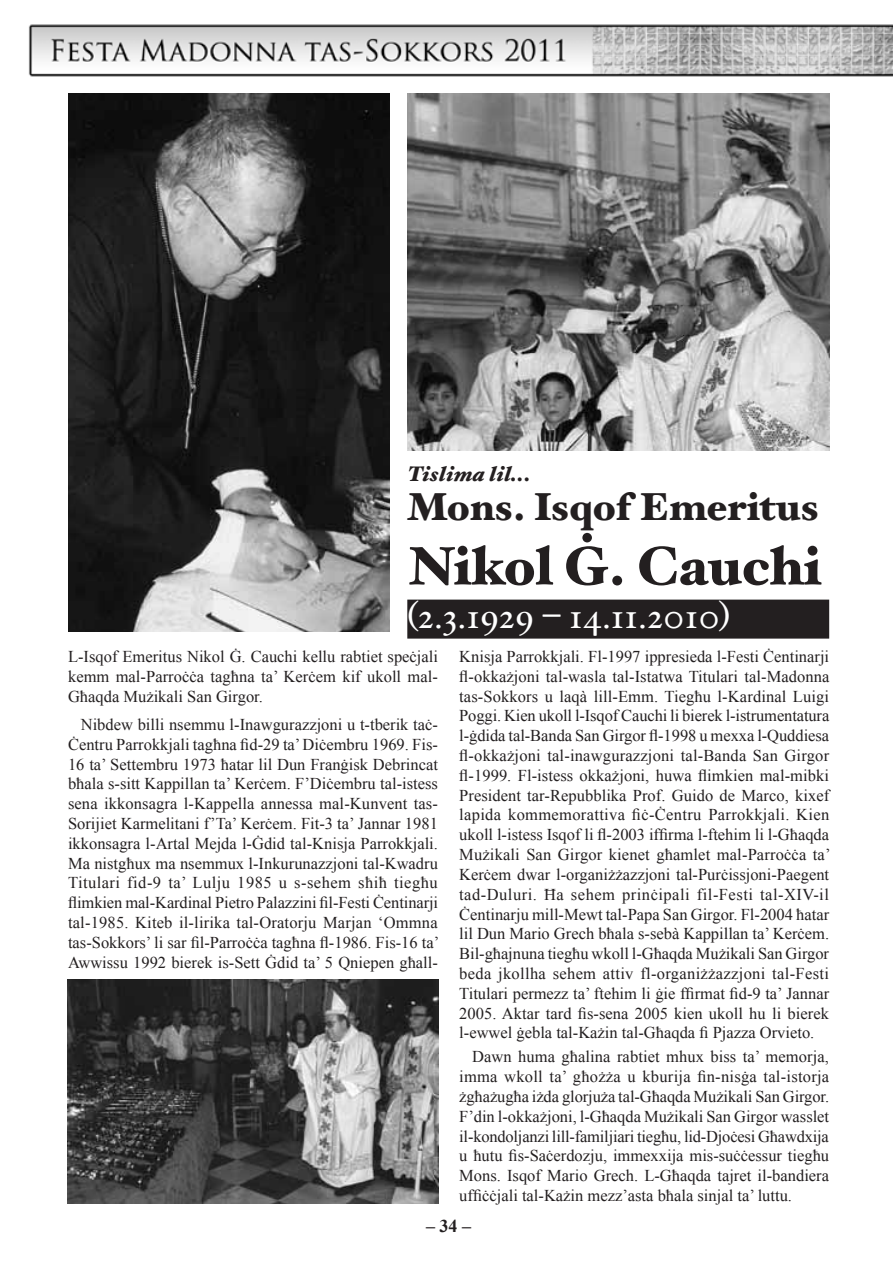
<style>
.page{position:relative;width:893px;height:1263px;background:#fff}
.page>*{position:absolute;margin:0;border:0;box-sizing:border-box;transform-origin:0 0}
.t1{font:900 54px "Hoefler Text";color:#231f20}
.t2{font:900 39px "Hoefler Text";color:#231f20}
.t3{font:36px "Hoefler Text";color:#fff}
.t4{font:italic 900 21px "Hoefler Text";color:#231f20}
.t5{font:700 18px "Times New Roman";color:#231f20}
.t6{font:16.5px/19.8px "Times New Roman";color:#231f20;text-align:justify}
</style>
<div class="page">
<img style="left:28px;top:24px;width:865px;height:53px">
<div style="left:408px;top:600px;width:420px;height:38px;background:#231f20"></div>
<div style="left:407px;top:600px;width:422px;height:39px;border:2px solid #231f20"></div>
<img style="left:68px;top:94px;width:322px;height:537px">
<img style="left:407px;top:94px;width:422px;height:357px">
<img style="left:68px;top:979px;width:370px;height:224px">
<p class="t4" style="left:408px;top:461px;width:124px">Tislima lil...</p>
<p class="t2" style="left:407px;top:483px;width:413px">Mons. Isqof Emeritus</p>
<p class="t1" style="left:407px;top:534px;width:415px">Nikol Ġ. Cauchi</p>
<p class="t3" style="left:407px;top:594px;width:325px">(2.3.1929 – 14.11.2010)</p>
<p class="t6" style="left:68px;top:646px;width:371px">L-Isqof Emeritus Nikol Ġ. Cauchi kellu rabtiet speċjali kemm mal-Parroċċa tagħna ta’ Kerċem kif ukoll mal-Għaqda Mużikali San Girgor.</p>
<p class="t6" style="left:68px;top:714px;width:373px;text-indent:13px">Nibdew billi nsemmu l-Inawgurazzjoni u t-tberik taċ-Ċentru Parrokkjali tagħna fid-29 ta’ Diċembru 1969. Fis-16 ta’ Settembru 1973 ħatar lil Dun Franġisk Debrincat bħala s-sitt Kappillan ta’ Kerċem. F’Diċembru tal-istess sena ikkonsagra l-Kappella annessa mal-Kunvent tas-Sorijiet Karmelitani f’Ta’ Kerċem. Fit-3 ta’ Jannar 1981 ikkonsagra l-Artal Mejda l-Ġdid tal-Knisja Parrokkjali.<br>Ma nistgħux ma nsemmux l-Inkurunazzjoni tal-Kwadru Titulari fid-9 ta’ Lulju 1985 u s-sehem sħiħ tiegħu flimkien mal-Kardinal Pietro Palazzini fil-Festi Ċentinarji tal-1985. Kiteb il-lirika tal-Oratorju Marjan ‘Ommna tas-Sokkors’ li sar fil-Parroċċa tagħna fl-1986. Fis-16 ta’ Awwissu 1992 bierek is-Sett Ġdid ta’ 5 Qniepen għall-</p>
<p class="t6" style="left:459px;top:646px;width:373px">Knisja Parrokkjali. Fl-1997 ippresieda l-Festi Ċentinarji fl-okkażjoni tal-wasla tal-Istatwa Titulari tal-Madonna tas-Sokkors u laqà lill-Emm. Tiegħu l-Kardinal Luigi Poggi. Kien ukoll l-Isqof Cauchi li bierek l-istrumentatura l-ġdida tal-Banda San Girgor fl-1998 u mexxa l-Quddiesa fl-okkażjoni tal-inawgurazzjoni tal-Banda San Girgor fl-1999. Fl-istess okkażjoni, huwa flimkien mal-mibki President tar-Repubblika Prof. Guido de Marco, kixef lapida kommemorattiva fiċ-Ċentru Parrokkjali. Kien ukoll l-istess Isqof li fl-2003 iffirma l-ftehim li l-Għaqda Mużikali San Girgor kienet għamlet mal-Parroċċa ta’ Kerċem dwar l-organiżżazzjoni tal-Purċissjoni-Paegent tad-Duluri. Ħa sehem prinċipali fil-Festi tal-XIV-il Ċentinarju mill-Mewt tal-Papa San Girgor. Fl-2004 ħatar lil Dun Mario Grech bħala s-sebà Kappillan ta’ Kerċem.<br>Bil-għajnuna tiegħu wkoll l-Għaqda Mużikali San Girgor beda jkollha sehem attiv fl-organiżżazzjoni tal-Festi Titulari permezz ta’ ftehim li ġie ffirmat fid-9 ta’ Jannar 2005. Aktar tard fis-sena 2005 kien ukoll hu li bierek l-ewwel ġebla tal-Każin tal-Għaqda fi Pjazza Orvieto.</p>
<p class="t6" style="left:459px;top:1047px;width:372px;text-indent:13px">Dawn huma għalina rabtiet mhux biss ta’ memorja, imma wkoll ta’ għożża u kburija fin-nisġa tal-istorja żgħażugħa iżda glorjuża tal-Għaqda Mużikali San Girgor.<br>F’din l-okkażjoni, l-Għaqda Mużikali San Girgor wasslet il-kondoljanzi lill-familjiari tiegħu, lid-Djoċesi Għawdxija u ħutu fis-Saċerdozju, immexxija mis-suċċessur tiegħu Mons. Isqof Mario Grech. L-Għaqda tajret il-bandiera uffiċċjali tal-Każin mezz’asta bħala sinjal ta’ luttu.</p>
<p class="t5" style="left:426px;top:1213px;width:46px">– 34 –</p>
</div>
